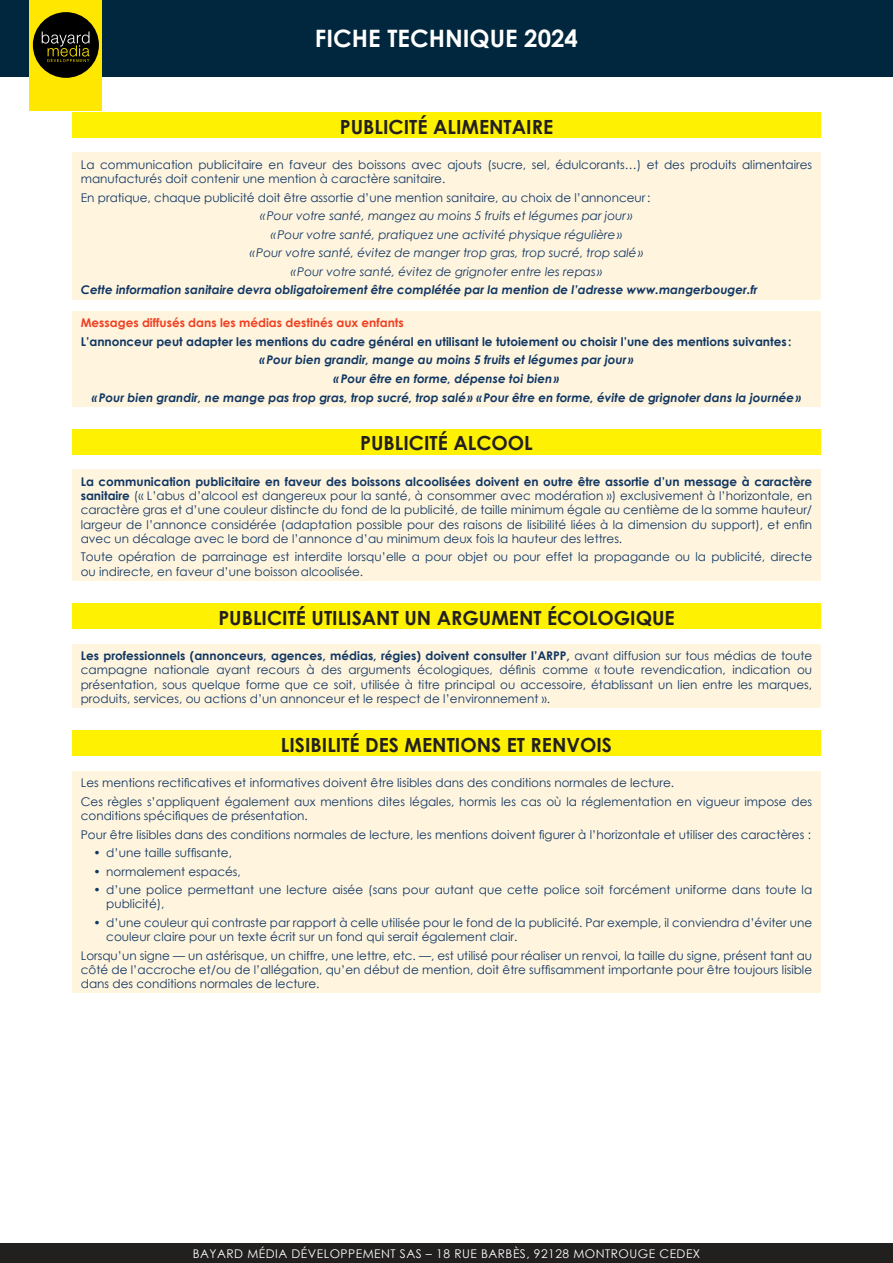
<style>
.page{position:relative;width:893px;height:1263px;background:#fff}
.page>*{position:absolute;margin:0;border:0;box-sizing:border-box;transform-origin:0 0}
.t1{font:700 24px "Century Gothic";color:#fff}
.t2{font:700 19.5px "Century Gothic";color:#221f1f}
.t3{font:12px/14.2px "Century Gothic";color:#103763}
.t4{font:italic 700 12px/18.6px "Century Gothic";color:#103763;text-align:center}
.t5{font:italic 12px/18.5px "Century Gothic";color:#103763;text-align:center}
.t6{font:700 12px "Century Gothic";color:#103763}
.t7{font:12px "Century Gothic";letter-spacing:.04em;color:#fff}
.t8{font:700 12px "Century Gothic";color:#ef4023}
.s1{font-weight:700}
</style>
<div class="page">
<div style="left:0;top:1243px;width:893px;height:20px;background:#221f1f"></div>
<div style="left:0;top:0;width:893px;height:77px;background:#00273d"></div>
<div style="left:30px;top:0;width:72px;height:111px;background:#ffe700"></div>
<div style="left:33px;top:12px;width:66px;height:66px;background:#000001;border-radius:50%"></div>
<svg style="left:42px;top:31px;width:48px;height:31px"></svg>
<div style="left:72px;top:112px;width:749px;height:26px;background:#fef101"></div>
<div style="left:72px;top:153px;width:749px;height:35px;background:#fff4de"></div>
<div style="left:72px;top:186px;width:749px;height:21px;background:#fff4de"></div>
<div style="left:72px;top:204px;width:749px;height:21px;background:#fff4de"></div>
<div style="left:72px;top:223px;width:749px;height:21px;background:#fff4de"></div>
<div style="left:72px;top:241px;width:749px;height:21px;background:#fff4de"></div>
<div style="left:72px;top:260px;width:749px;height:21px;background:#fff4de"></div>
<div style="left:72px;top:278px;width:749px;height:21px;background:#fff4de"></div>
<div style="left:72px;top:311px;width:749px;height:21px;background:#fff4de"></div>
<div style="left:72px;top:329px;width:749px;height:21px;background:#fff4de"></div>
<div style="left:72px;top:348px;width:749px;height:21px;background:#fff4de"></div>
<div style="left:72px;top:366px;width:749px;height:21px;background:#fff4de"></div>
<div style="left:72px;top:385px;width:749px;height:21px;background:#fff4de"></div>
<div style="left:72px;top:429px;width:749px;height:25px;background:#fef101"></div>
<div style="left:72px;top:470px;width:749px;height:78px;background:#fff4de"></div>
<div style="left:72px;top:545px;width:749px;height:35px;background:#fff4de"></div>
<div style="left:72px;top:603px;width:749px;height:26px;background:#fef101"></div>
<div style="left:72px;top:644px;width:749px;height:63px;background:#fff4de"></div>
<div style="left:72px;top:730px;width:749px;height:26px;background:#fef101"></div>
<div style="left:72px;top:771px;width:749px;height:21px;background:#fff4de"></div>
<div style="left:72px;top:789px;width:749px;height:36px;background:#fff4de"></div>
<div style="left:72px;top:822px;width:749px;height:21px;background:#fff4de"></div>
<div style="left:72px;top:841px;width:749px;height:21px;background:#fff4de"></div>
<div style="left:72px;top:859px;width:749px;height:21px;background:#fff4de"></div>
<div style="left:72px;top:878px;width:749px;height:35px;background:#fff4de"></div>
<div style="left:72px;top:910px;width:749px;height:36px;background:#fff4de"></div>
<div style="left:72px;top:943px;width:749px;height:50px;background:#fff4de"></div>
<h1 class="t1" style="left:315px;top:28px;width:265px">FICHE TECHNIQUE 2024</h1>
<h2 class="t2" style="left:340px;top:118px;width:215px">PUBLICITÉ ALIMENTAIRE</h2>
<p class="t3" style="left:81px;top:159px;width:733px">La communication publicitaire en faveur des boissons avec ajouts (sucre, sel, édulcorants…) et des produits alimentaires manufacturés doit contenir une mention à caractère sanitaire.</p>
<p class="t3" style="left:81px;top:191px;width:571px">En pratique, chaque publicité doit être assortie d’une mention sanitaire, au choix de l’annonceur :</p>
<p class="t5" style="left:250px;top:208px;width:395px">« Pour votre santé, mangez au moins 5 fruits et légumes par jour »<br>« Pour votre santé, pratiquez une activité physique régulière »<br>« Pour votre santé, évitez de manger trop gras, trop sucré, trop salé » « Pour votre santé, évitez de grignoter entre les repas »</p>
<p class="t4" style="left:81px;top:281px;width:678px">Cette information sanitaire devra obligatoirement être complétée par la mention de l’adresse www.mangerbouger.fr</p>
<p class="t8" style="left:81px;top:318px;width:325px">Messages diffusés dans les médias destinés aux enfants</p>
<p class="t6" style="left:81px;top:336px;width:712px">L’annonceur peut adapter les mentions du cadre général en utilisant le tutoiement ou choisir l’une des mentions suivantes :</p>
<p class="t4" style="left:92px;top:351px;width:711px">« Pour bien grandir, mange au moins 5 fruits et légumes par jour »<br>« Pour être en forme, dépense toi bien »<br>« Pour bien grandir, ne mange pas trop gras, trop sucré, trop salé » « Pour être en forme, évite de grignoter dans la journée »</p>
<h2 class="t2" style="left:360px;top:434px;width:174px">PUBLICITÉ ALCOOL</h2>
<p class="t3" style="left:81px;top:475px;width:733px;text-align:justify"><span class="s1">La communication publicitaire en faveur des boissons alcoolisées doivent en outre être assortie d’un message à caractère sanitaire</span> (« L’abus d’alcool est dangereux pour la santé, à consommer avec modération ») exclusivement à l’horizontale, en caractère gras et d’une couleur distincte du fond de la publicité, de taille minimum égale au centième de la somme hauteur/ largeur de l’annonce considérée (adaptation possible pour des raisons de lisibilité liées à la dimension du support), et en昀椀n avec un décalage avec le bord de l’annonce d’au minimum deux fois la hauteur des lettres.</p>
<p class="t3" style="left:81px;top:551px;width:733px">Toute opération de parrainage est interdite lorsqu’elle a pour objet ou pour effet la propagande ou la publicité, directe ou indirecte, en faveur d’une boisson alcoolisée.</p>
<h2 class="t2" style="left:218px;top:609px;width:458px">PUBLICITÉ UTILISANT UN ARGUMENT ÉCOLOGIQUE</h2>
<p class="t3" style="left:81px;top:650px;width:733px;text-align:justify"><span class="s1">Les professionnels (annonceurs, agences, médias, régies) doivent consulter l’ARPP,</span> avant diffusion sur tous médias de toute campagne nationale ayant recours à des arguments écologiques, dé昀椀nis comme « toute revendication, indication ou présentation, sous quelque forme que ce soit, utilisée à titre principal ou accessoire, établissant un lien entre les marques, produits, services, ou actions d’un annonceur et le respect de l’environnement ».</p>
<h2 class="t2" style="left:281px;top:736px;width:333px">LISIBILITÉ DES MENTIONS ET RENVOIS</h2>
<p class="t3" style="left:81px;top:774px;width:733px;line-height:18.5px">Les mentions recti昀椀catives et informatives doivent être lisibles dans des conditions normales de lecture.<br>Ces règles s’appliquent également aux mentions dites légales, hormis les cas où la réglementation en vigueur impose des</p>
<p class="t3" style="left:81px;top:806px;width:732px;line-height:18.5px">conditions spéci昀椀ques de présentation.<br>Pour être lisibles dans des conditions normales de lecture, les mentions doivent 昀椀gurer à l’horizontale et utiliser des caractères :</p>
<p class="t3" style="left:94px;top:846px;width:140px">• d’une taille suf昀椀sante,</p>
<p class="t3" style="left:94px;top:865px;width:149px">• normalement espacés,</p>
<p class="t3" style="left:106px;top:883px;width:707px;text-indent:-13px">• d’une police permettant une lecture aisée (sans pour autant que cette police soit forcément uniforme dans toute la publicité),</p>
<p class="t3" style="left:106px;top:916px;width:707px;text-indent:-13px">• d’une couleur qui contraste par rapport à celle utilisée pour le fond de la publicité. Par exemple, il conviendra d’éviter une couleur claire pour un texte écrit sur un fond qui serait également clair.</p>
<p class="t3" style="left:81px;top:949px;width:733px;text-align:justify">Lorsqu’un signe — un astérisque, un chiffre, une lettre, etc. —, est utilisé pour réaliser un renvoi, la taille du signe, présent tant au côté de l’accroche et/ou de l’allégation, qu’en début de mention, doit être suf昀椀samment importante pour être toujours lisible dans des conditions normales de lecture.</p>
<p class="t7" style="left:193px;top:1248px;width:509px">BAYARD MÉDIA DÉVELOPPEMENT SAS – 18 RUE BARBÈS, 92128 MONTROUGE CEDEX</p>
</div>
